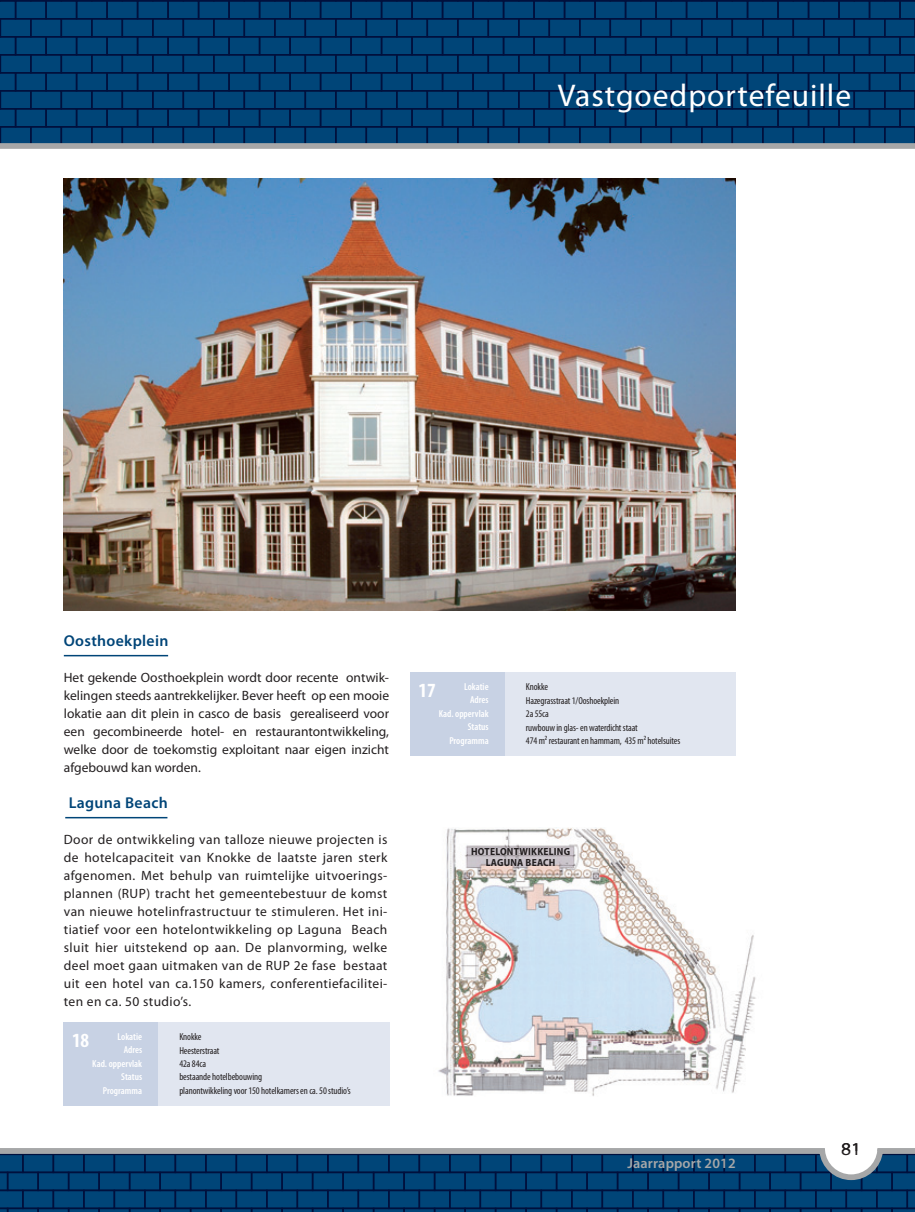
<style>
.page{position:relative;width:915px;height:1212px;background:#fff}
.page>*{position:absolute;margin:0;border:0;box-sizing:border-box;transform-origin:0 0}
.t1{font:31.5px "Myriad Pro";letter-spacing:.03em;color:#fff}
.Platte_tekst{font:700 condensed 20.25px "Myriad Pro";color:#fff}
.t2{font:semi-expanded 18px "Myriad Pro";color:#231f20}
.Tussenkop_Myriad_Bla{font:600 15.75px "Myriad Pro";letter-spacing:.02em;color:#004578}
.t3{font:600 14.25px "Myriad Pro";letter-spacing:.01em;color:#a6a7a8}
.Platte_tekst-2{font:13.5px/18px "Myriad Pro";letter-spacing:.02em;color:#231f20;text-align:justify}
.Fotocredit{font:700 semi-condensed 10.35px "Myriad Pro";letter-spacing:.02em;color:#231f20}
.Platte_tekst-3{font:condensed 10.05px "Myriad Pro";letter-spacing:-.01em;color:#231f20}
.Platte_tekst-4{font:600 condensed 10.05px "Myriad Pro";color:#fff}
</style>
<div class="page">
<svg style="left:0;top:0;width:915px;height:146px;background:#003c6e"></svg>
<div style="left:0;top:143px;width:914px;height:6px;background:#a6a7a8"></div>
<svg style="left:0;top:1148px;width:914px;height:64px;background:#144976"></svg>
<img style="left:64px;top:178px;width:671px;height:432px">
<hr style="left:64px;top:655px;width:104px;height:1px;background:#004578">
<hr style="left:65px;top:817px;width:102px;height:1px;background:#004578">
<img style="left:438px;top:828px;width:318px;height:268px">
<div style="left:504px;top:673px;width:231px;height:83px;background:#e1e6f0"></div>
<div style="left:410px;top:673px;width:94px;height:83px;background:#c8d2e4"></div>
<div style="left:158px;top:1022px;width:231px;height:83px;background:#e1e6f0"></div>
<div style="left:64px;top:1022px;width:94px;height:83px;background:#c8d2e4"></div>
<p class="t1" style="left:557px;top:79px;width:295px">Vastgoedportefeuille</p>
<p class="Tussenkop_Myriad_Bla" style="left:64px;top:632px;width:106px">Oosthoekplein</p>
<p class="Platte_tekst-2" style="left:64px;top:669px;width:326px">Het gekende Oosthoekplein wordt door recente ontwik&shy;kelingen steeds aantrekkelijker. Bever heeft op een mooie lokatie aan dit plein in casco de basis gerealiseerd voor een gecombineerde hotel- en restaurantontwikkeling, welke door de toekomstig exploitant naar eigen inzicht afgebouwd kan worden.</p>
<p class="Tussenkop_Myriad_Bla" style="left:69px;top:794px;width:100px">Laguna Beach</p>
<p class="Platte_tekst-2" style="left:64px;top:831px;width:325px">Door de ontwikkeling van talloze nieuwe projecten is de hotelcapaciteit van Knokke de laatste jaren sterk afgenomen. Met behulp van ruimtelijke uitvoerings&shy;plannen (RUP) tracht het gemeentebestuur de komst van nieuwe hotelinfrastructuur te stimuleren. Het ini&shy;tiatief voor een hotelontwikkeling op Laguna Beach sluit hier uitstekend op aan. De planvorming, welke deel moet gaan uitmaken van de RUP 2e fase bestaat uit een hotel van ca.150 kamers, conferentiefacilitei&shy;ten en ca. 50 studio’s.</p>
<p class="Platte_tekst" style="left:72px;top:1029px;width:19px">18</p>
<p class="Platte_tekst-4" style="left:118px;top:1031px;width:26px">Lokatie</p>
<p class="Platte_tekst-4" style="left:124px;top:1044px;width:20px">Adres</p>
<p class="Platte_tekst-4" style="left:92px;top:1058px;width:51px">Kad. oppervlak</p>
<p class="Platte_tekst-4" style="left:121px;top:1071px;width:22px">Status</p>
<p class="Platte_tekst-4" style="left:103px;top:1085px;width:41px">Programma</p>
<p class="Platte_tekst-3" style="left:179px;top:1031px;width:24px">Knokke</p>
<p class="Platte_tekst-3" style="left:179px;top:1045px;width:42px">Heesterstraat</p>
<p class="Platte_tekst-3" style="left:179px;top:1058px;width:28px">42a 84ca</p>
<p class="Platte_tekst-3" style="left:179px;top:1072px;width:84px">bestaande hotelbebouwing</p>
<p class="Platte_tekst-3" style="left:179px;top:1085px;width:173px">planontwikkeling voor 150 hotelkamers en ca. 50 studio’s</p>
<p class="Platte_tekst" style="left:418px;top:679px;width:19px">17</p>
<p class="Platte_tekst-4" style="left:464px;top:681px;width:26px">Lokatie</p>
<p class="Platte_tekst-4" style="left:470px;top:695px;width:20px">Adres</p>
<p class="Platte_tekst-4" style="left:438px;top:708px;width:51px">Kad. oppervlak</p>
<p class="Platte_tekst-4" style="left:467px;top:722px;width:22px">Status</p>
<p class="Platte_tekst-4" style="left:449px;top:735px;width:41px">Programma</p>
<p class="Platte_tekst-3" style="left:525px;top:681px;width:24px">Knokke</p>
<p class="Platte_tekst-3" style="left:525px;top:695px;width:95px">Hazegrasstraat 1/Ooshoekplein</p>
<p class="Platte_tekst-3" style="left:525px;top:708px;width:25px">2a 55ca</p>
<p class="Platte_tekst-3" style="left:525px;top:722px;width:113px">ruwbouw in glas- en waterdicht staat</p>
<p class="Platte_tekst-3" style="left:525px;top:735px;width:156px">474 m² restaurant en hammam, 435 m² hotelsuites</p>
<p class="Fotocredit" style="left:471px;top:846px;width:100px">HOTELONTWIKKELING</p>
<p class="Fotocredit" style="left:485px;top:856px;width:71px">LAGUNA BEACH</p>
<p class="t3" style="left:627px;top:1156px;width:110px">Jaarrapport 2012</p>
<p class="t2" style="left:840px;top:1139px;width:22px">81</p>
</div>
